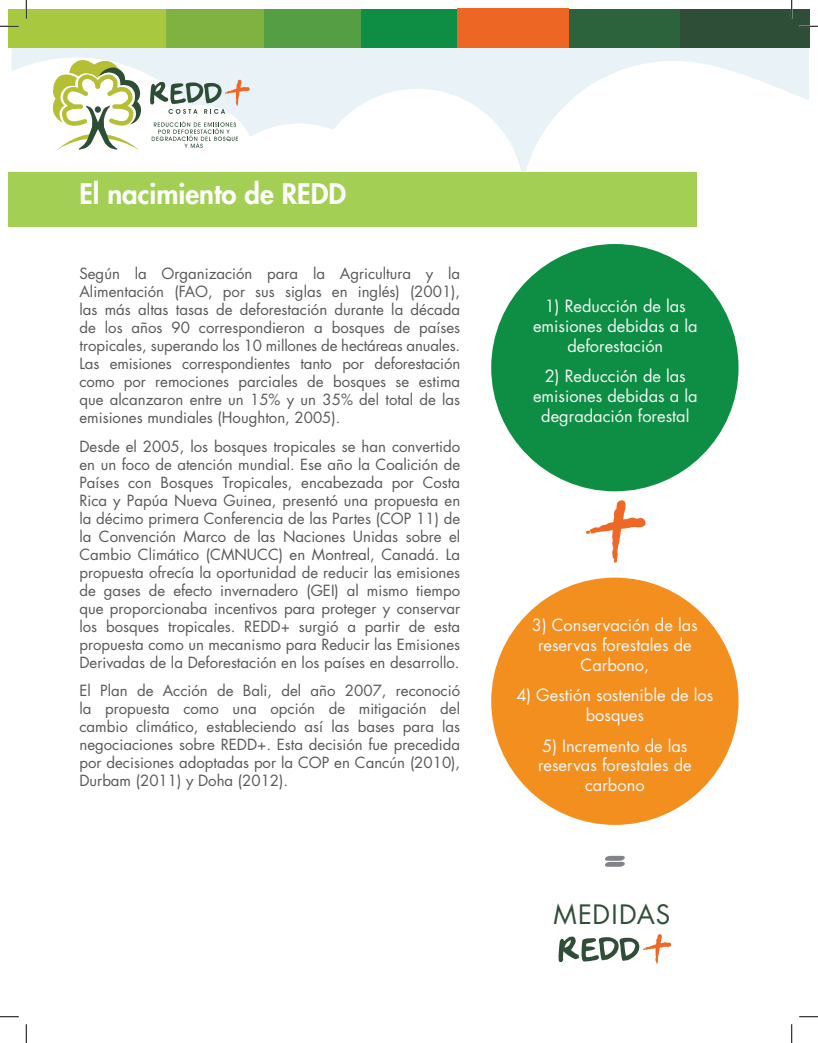
<style>
.page{position:relative;width:818px;height:1043px;background:#fff}
.page>*{position:absolute;margin:0;border:0;box-sizing:border-box;transform-origin:0 0}
.t1{font:800 27.5px "Futura Std";color:#fff}
.t2{font:26px "Futura Std";letter-spacing:.04em;color:#2f4d37}
.t3{font:16.38px/19.8px "Futura Std";color:#f6f8f8;text-align:center}
.t4{font:15px/18px "Futura Std";color:#57585a;text-align:justify}
</style>
<div class="page">
<svg style="left:11px;top:48px;width:798px;height:124px"></svg>
<svg style="left:149px;top:80px;width:101px;height:34px"></svg>
<svg style="left:152px;top:121px;width:86px;height:27px"></svg>
<svg style="left:46px;top:54px;width:97px;height:96px"></svg>
<div style="left:651px;top:9px;width:158px;height:39px;background:#2e4e37"></div>
<div style="left:554px;top:9px;width:125px;height:39px;background:#2c633c"></div>
<div style="left:360px;top:9px;width:98px;height:39px;background:#0d8e44"></div>
<div style="left:249px;top:9px;width:111px;height:39px;background:#559e44"></div>
<div style="left:138px;top:9px;width:126px;height:39px;background:#80b242"></div>
<div style="left:9px;top:9px;width:156px;height:39px;background:#a8c83f"></div>
<div style="left:457px;top:9px;width:112px;height:39px;background:#ee6624"></div>
<div style="left:9px;top:172px;width:688px;height:54px;background:#a3cf55"></div>
<div style="left:491px;top:244px;width:247px;height:247px;background:#0d8e44;border-radius:50%"></div>
<div style="left:491px;top:577px;width:247px;height:248px;background:#f38f1f;border-radius:50%"></div>
<svg style="left:586px;top:500px;width:60px;height:62px"></svg>
<svg style="left:605px;top:855px;width:20px;height:11px"></svg>
<svg style="left:558px;top:934px;width:113px;height:29px"></svg>
<svg style="left:0;top:25px;width:19px;height:2px"></svg>
<svg style="left:799px;top:25px;width:19px;height:2px"></svg>
<svg style="left:0;top:1016px;width:19px;height:1px"></svg>
<svg style="left:799px;top:1016px;width:19px;height:1px"></svg>
<svg style="left:25px;top:0;width:2px;height:19px"></svg>
<svg style="left:25px;top:1024px;width:2px;height:18px"></svg>
<svg style="left:791px;top:0;width:1px;height:19px"></svg>
<svg style="left:791px;top:1024px;width:1px;height:18px"></svg>
<h1 class="t1" style="left:79px;top:176px;width:268px">El nacimiento de REDD</h1>
<p class="t4" style="left:79px;top:264px;width:382px">Según la Organización para la Agricultura y la Alimentación (FAO, por sus siglas en inglés) (2001), las más altas tasas de deforestación durante la década de los años 90 correspondieron a bosques de países tropicales, superando los 10 millones de hectáreas anuales.<br>Las emisiones correspondientes tanto por deforestación como por remociones parciales de bosques se estima que alcanzaron entre un 15% y un 35% del total de las emisiones mundiales (Houghton, 2005).</p>
<p class="t4" style="left:79px;top:437px;width:382px">Desde el 2005, los bosques tropicales se han convertido en un foco de atención mundial. Ese año la Coalición de Países con Bosques Tropicales, encabezada por Costa Rica y Papúa Nueva Guinea, presentó una propuesta en la décimo primera Conferencia de las Partes (COP 11) de la Convención Marco de las Naciones Unidas sobre el Cambio Climático (CMNUCC) en Montreal, Canadá. La propuesta ofrecía la oportunidad de reducir las emisiones de gases de efecto invernadero (GEI) al mismo tiempo que proporcionaba incentivos para proteger y conservar los bosques tropicales. REDD+ surgió a partir de esta propuesta como un mecanismo para Reducir las Emisiones Derivadas de la Deforestación en los países en desarrollo.</p>
<p class="t4" style="left:79px;top:682px;width:382px">El Plan de Acción de Bali, del año 2007, reconoció la propuesta como una opción de mitigación del cambio climático, estableciendo así las bases para las negociaciones sobre REDD+. Esta decisión fue precedida por decisiones adoptadas por la COP en Cancún (2010), Durbam (2011) y Doha (2012).</p>
<p class="t3" style="left:533px;top:296px;width:166px">1) Reducción de las emisiones debidas a la deforestación</p>
<p class="t3" style="left:533px;top:366px;width:166px">2) Reducción de las emisiones debidas a la degradación forestal</p>
<p class="t3" style="left:532px;top:615px;width:167px">3) Conservación de las reservas forestales de<br>Carbono,</p>
<p class="t3" style="left:516px;top:685px;width:198px">4) Gestión sostenible de los bosques</p>
<p class="t3" style="left:538px;top:736px;width:155px">5) Incremento de las reservas forestales de carbono</p>
<h2 class="t2" style="left:553px;top:898px;width:118px">MEDIDAS</h2>
</div>
